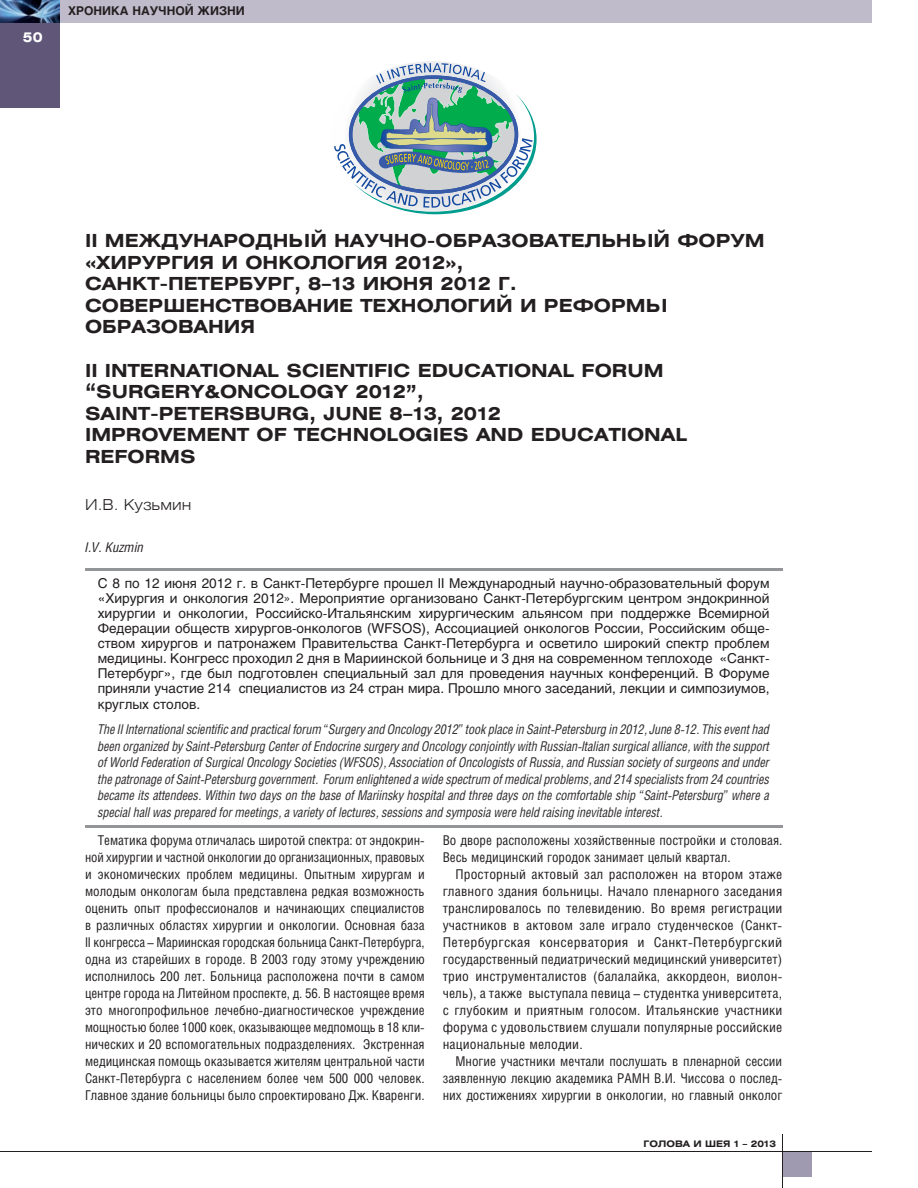
<style>
.page{position:relative;width:918px;height:1188px;background:#fff}
.page>*{position:absolute;margin:0;border:0;box-sizing:border-box;transform-origin:0 0}
.t1{font:700 18px/21.6px "Helios Ext C";color:#231f20}
.t2{font:15px "Helios Ext Light C";color:#231f20}
.t3{font:13.5px/17px "Helios Cond C";color:#231f20;text-align:justify}
.t4{font:italic 13.5px/16.5px "Helios Cond C";letter-spacing:-.01em;color:#2e2b2c;text-align:justify;scale:.94 1}
.t5{font:13.5px/15.1px "Helios C";color:#231f20;text-align:justify}
.t6{font:13.5px/17px "Helios Cond C";color:#231f20;text-align:justify;scale:1.04 1}
.t7{font:italic 13.5px "Helios Cond C";color:#231f20}
.t8{font:700 13.5px "Helios Ext C";color:#fff}
.t9{font:700 12px "Helios C";color:#231f20}
.t10{font:700 9px "Helios Ext C";color:#231f20}
.s1{font-family:"Helios Cond C"}
</style>
<div class="page">
<div style="left:782px;top:1151px;width:30px;height:26px;background:#a09ab1"></div>
<div style="left:0;top:23px;width:60px;height:85px;background:#605677"></div>
<div style="left:60px;top:0;width:812px;height:23px;background:#bfbbcb"></div>
<hr style="left:0;top:1151px;width:872px;height:1px;background:#231f20">
<hr style="left:782px;top:1134px;width:1px;height:54px;background:#231f20">
<img style="left:0;top:0;width:60px;height:23px">
<hr style="left:85px;top:568px;width:697px;height:3px;background:#939598">
<hr style="left:85px;top:825px;width:697px;height:3px;background:#939598">
<svg style="left:334px;top:61px;width:203px;height:153px"></svg>
<p class="t8" style="left:23px;top:32px;width:21px">50</p>
<p class="t9" style="left:68px;top:6px;width:178px">ХРОНИКА НАУЧНОЙ ЖИЗНИ</p>
<h1 class="t1" style="left:85px;top:231px;width:681px">II МЕЖДУНАРОДНЫЙ НАУЧНО-ОБРАЗОВАТЕЛЬНЫЙ ФОРУМ «ХИРУРГИЯ И ОНКОЛОГИЯ 2012»,<br>САНКТ-ПЕТЕРБУРГ, 8–13 ИЮНЯ 2012 Г.<br>СОВЕРШЕНСТВОВАНИЕ ТЕХНОЛОГИЙ И РЕФОРМЫ ОБРАЗОВАНИЯ</h1>
<h1 class="t1" style="left:85px;top:361px;width:604px">II INTERNATIONAL SCIENTIFIC EDUCATIONAL FORUM “SURGERY&amp;ONCOLOGY 2012”,<br>SAINT-PETERSBURG, JUNE 8–13, 2012<br>IMPROVEMENT OF TECHNOLOGIES AND EDUCATIONAL REFORMS</h1>
<p class="t2" style="left:85px;top:499px;width:108px">И.В. Кузьмин</p>
<p class="t7" style="left:85px;top:542px;width:60px">I.V. Kuzmin</p>
<p class="t5" style="left:98px;top:577px;width:673px">С 8 по 12 июня 2012 г. в Санкт-Петербурге прошел II Международный научно-образовательный форум «Хирургия и онкология 2012<span class="s1">»</span>. Мероприятие организовано Санкт-Петербургским центром эндокринной хирургии и онкологии, Российско-Итальянским хирургическим альянсом при поддержке Всемирной Федерации обществ хирургов-онкологов (WFSOS), Ассоциацией онкологов России, Российским обще&shy;ством хирургов и патронажем Правительства Санкт-Петербурга и осветило широкий спектр проблем медицины. Конгресс проходил 2 дня в Мариинской больнице и 3 дня на современном теплоходе «Санкт-Петербург», где был подготовлен специальный зал для проведения научных конференций. В Форуме приняли участие 214 специалистов из 24 стран мира. Прошло много заседаний, лекции и симпозиумов, круглых столов.</p>
<p class="t4" style="left:98px;top:722px;width:716px">The II International scientific and practical forum “Surgery and Oncology 2012” took place in Saint-Petersburg in 2012, June 8-12. This event had been organized by Saint-Petersburg Center of Endocrine surgery and Oncology conjointly with Russian-Italian surgical alliance, with the support of World Federation of Surgical Oncology Societies (WFSOS), Association of Oncologists of Russia, and Russian society of surgeons and under the patronage of Saint-Petersburg government. Forum enlightened a wide spectrum of medical problems, and 214 specialists from 24 countries became its attendees. Within two days on the base of Mariinsky hospital and three days on the comfortable ship “Saint-Petersburg” where a special hall was prepared for meetings, a variety of lectures, sessions and symposia were held raising inevitable interest.</p>
<p class="t3" style="left:85px;top:833px;width:341px;text-indent:13px">Тематика форума отличалась широтой спектра: от эндокрин&shy;ной хирургии и частной онкологии до организационных, правовых и экономических проблем медицины. Опытным хирургам и молодым онкологам была представлена редкая возможность оценить опыт профессионалов и начинающих специалистов в различных областях хирургии и онкологии. Основная база II конгресса – Мариинская городская больница Санкт-Петербурга, одна из старейших в городе. В 2003 году этому учреждению исполнилось 200 лет. Больница расположена почти в самом центре города на Литейном проспекте, д. 56. В настоящее время это многопрофильное лечебно-диагностическое учреждение мощностью более 1000 коек, оказывающее медпомощь в 18 кли&shy;нических и 20 вспомогательных подразделениях. Экстренная медицинская помощь оказывается жителям центральной части Санкт-Петербурга с населением более чем 500 000 человек.<br>Главное здание больницы было спроектировано Дж. Кваренги.</p>
<p class="t3" style="left:443px;top:833px;width:341px">Во дворе расположены хозяйственные постройки и столовая.<br>Весь медицинский городок занимает целый квартал.</p>
<p class="t6" style="left:443px;top:867px;width:328px;text-indent:13px">Просторный актовый зал расположен на втором этаже главного здания больницы. Начало пленарного заседания транслировалось по телевидению. Во время регистрации участников в актовом зале играло студенческое (Санкт-Петербургская консерватория и Санкт-Петербургский государственный педиатрический медицинский университет) трио инструменталистов (балалайка, аккордеон, виолон&shy;чель), а также выступала певица – студентка университета, с глубоким и приятным голосом. Итальянские участники форума с удовольствием слушали популярные российские национальные мелодии.</p>
<p class="t3" style="left:443px;top:1054px;width:341px;text-indent:13px">Многие участники мечтали послушать в пленарной сессии заявленную лекцию академика РАМН В.И. Чиссова о послед&shy;них достижениях хирургии в онкологии, но главный онколог</p>
<p class="t10" style="left:644px;top:1140px;width:134px">ГОЛОВА И ШЕЯ 1 – 2013</p>
</div>
